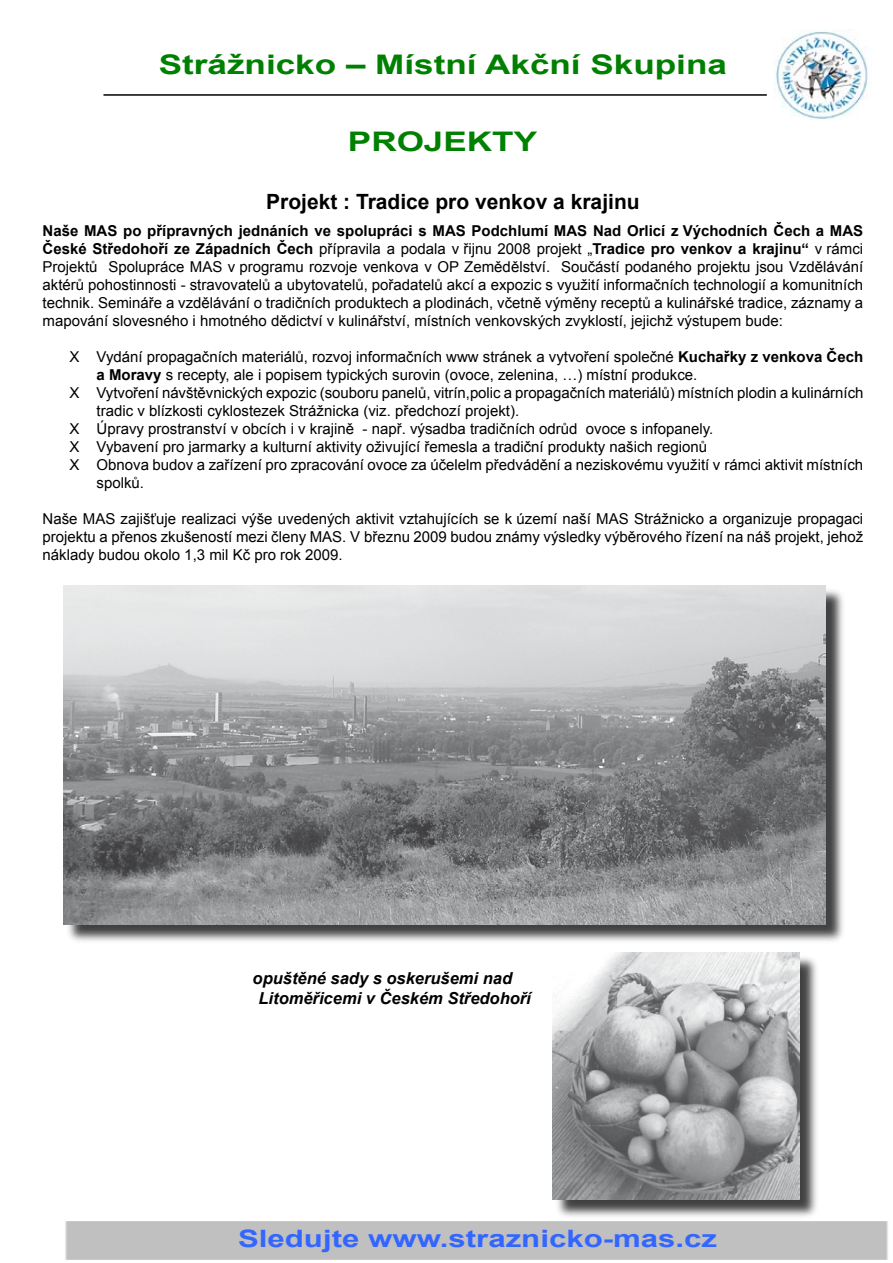
<style>
.page{position:relative;width:893px;height:1263px;background:#fff}
.page>*{position:absolute;margin:0;border:0;box-sizing:border-box;transform-origin:0 0}
.t1{font:700 27px "Arial";color:#008000;scale:1.3 1}
.t2{font:700 24px "Arial";color:#36f;scale:1.3 1}
.t3{font:700 21px "Arial";color:#000}
.t4{font:italic 700 16.5px/19.8px "Arial";color:#000}
.t5{font:15px/18px "Arial";color:#000;text-align:justify}
.s1{font-weight:700}
</style>
<div class="page">
<img style="left:773px;top:30px;width:99px;height:90px">
<hr style="left:103px;top:94px;width:664px;height:2px;background:#000">
<div style="left:554px;top:954px;width:266px;height:266px;background:#000;opacity:.75"></div>
<img style="left:553px;top:952px;width:246px;height:248px">
<div style="left:65px;top:587px;width:780px;height:357px;background:#000;opacity:.75"></div>
<img style="left:64px;top:586px;width:762px;height:339px">
<h1 class="t1" style="left:159px;top:47px;width:439px">Strážnicko – Místní Akční Skupina</h1>
<h1 class="t1" style="left:348px;top:124px;width:37px">Projekt</h1>
<h1 class="t1" style="left:514px;top:124px;width:20px">y</h1>
<h3 class="t3" style="left:266px;top:188px;width:375px">Projekt : Tradice pro venkov a krajinu</h3>
<p class="t5" style="left:43px;top:222px;width:822px"><span class="s1">Naše MAS po přípravných jednáních ve spolupráci s MAS Podchlumí MAS Nad Orlicí z Východních Čech a MAS České Středohoří ze Západních Čech</span> přípravila a podala v řijnu 2008 projekt „<span class="s1">Tradice pro venkov a krajinu“</span> v rámci Projektů Spolupráce MAS v programu rozvoje venkova v OP Zemědělství. Součástí podaného projektu jsou Vzdělávání aktérů pohostinnosti - stravovatelů a ubytovatelů, pořadatelů akcí a expozic s využití informačních technologií a komunitních technik. Semináře a vzdělávání o tradičních produktech a plodinách, včetně výměny receptů a kulinářské tradice, záznamy a mapování slovesného i hmotného dědictví v kulinářství, místních venkovských zvyklostí, jejichž výstupem bude:</p>
<p class="t5" style="left:70px;top:348px;width:795px">X Vydání propagačních materiálů, rozvoj informačních www stránek a vytvoření společné <span class="s1">Kuchařky z venkova Čech</span></p>
<p class="t5" style="left:97px;top:366px;width:602px"><span class="s1">a Moravy</span> s recepty, ale i popisem typických surovin (ovoce, zelenina, …) místní produkce.</p>
<p class="t5" style="left:70px;top:384px;width:795px">X Vytvoření návštěvnických expozic (souboru panelů, vitrín,polic a propagačních materiálů) místních plodin a kulinárních</p>
<p class="t5" style="left:97px;top:402px;width:424px">tradic v blízkosti cyklostezek Strážnicka (viz. předchozí projekt).</p>
<p class="t5" style="left:70px;top:420px;width:645px">X Úpravy prostranství v obcích i v krajině - např. výsadba tradičních odrůd ovoce s infopanely.</p>
<p class="t5" style="left:70px;top:438px;width:639px">X Vybavení pro jarmarky a kulturní aktivity oživující řemesla a tradiční produkty našich regionů</p>
<p class="t5" style="left:70px;top:456px;width:795px">X Obnova budov a zařízení pro zpracování ovoce za účelelm předvádění a neziskovému využití v rámci aktivit místních</p>
<p class="t5" style="left:97px;top:474px;width:49px">spolků.</p>
<p class="t5" style="left:43px;top:510px;width:822px">Naše MAS zajišťuje realizaci výše uvedených aktivit vztahujících se k území naší MAS Strážnicko a organizuje propagaci projektu a přenos zkušeností mezi členy MAS. V březnu 2009 budou známy výsledky výběrového řízení na náš projekt, jehož náklady budou okolo 1,3 mil Kč pro rok 2009.</p>
<p class="t4" style="left:259px;top:969px;width:274px;text-indent:-6px">opuštěné sady s oskerušemi nad<br>Litoměřicemi v Českém Středohoří</p>
<h2 class="t2" style="left:238px;top:1222px;width:370px">Sledujte www.straznicko-mas.cz</h2>
</div>
